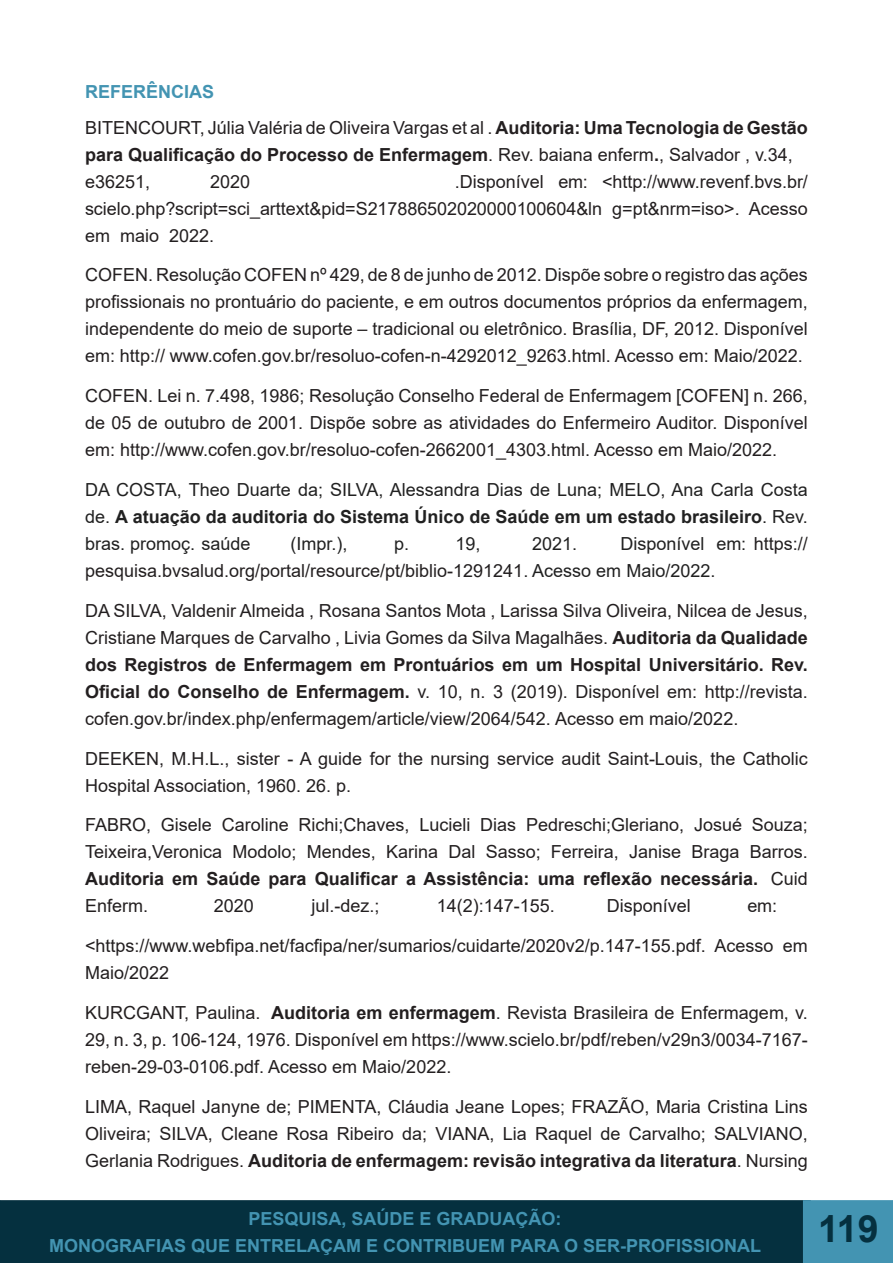
<style>
.page{position:relative;width:893px;height:1263px;background:#fff}
.page>*{position:absolute;margin:0;border:0;box-sizing:border-box;transform-origin:0 0}
.t1{font:700 37.5px "Arial";color:#05303f}
.t2{font:18px/27px "Arial";color:#231f20;text-align:justify}
.t3{font:18px/27px "Arial";color:#212121;text-align:justify}
.t4{font:700 18px/27px "Arial";color:#4394b2;text-align:center}
.s1{font-weight:700}
.s2{color:#212121}
</style>
<div class="page">
<div style="left:0;top:1201px;width:810px;height:61px;background:#05303f"></div>
<div style="left:0;top:1200px;width:811px;height:63px;border:2px solid #05303f"></div>
<div style="left:803px;top:1200px;width:90px;height:63px;background:#4394b2;border:2px solid #4394b2"></div>
<div style="left:812px;top:1214px;width:72px;height:48px;background:#4394b2"></div>
<p class="t4" style="left:85px;top:79px;width:131px">REFERÊNCIAS</p>
<p class="t2" style="left:85px;top:114px;width:724px;text-align:left">BITENCOURT, Júlia Valéria de Oliveira Vargas et al . <span class="s1">Auditoria: Uma Tecnologia de Gestão para Qualificação do Processo de Enfermagem</span>. Rev. baiana enferm<span class="s1">.</span>, Salvador , v.34, e36251,</p>
<p class="t2" style="left:85px;top:168px;width:724px;text-indent:370px">.Disponível em: &lt;http://www.revenf.bvs.br/ scielo.php?script=sci_arttext&amp;pid=S217886502020000100604&amp;ln g=pt&amp;nrm=iso&gt;. Acesso em maio 2022.</p>
<p class="t2" style="left:85px;top:261px;width:724px">COFEN. Resolução COFEN nº 429, de 8 de junho de 2012. Dispõe sobre o registro das ações profissionais no prontuário do paciente, e em outros documentos próprios da enfermagem, independente do meio de suporte – tradicional ou eletrônico. Brasília, DF, 2012. Disponível em: http:// www.cofen.gov.br/resoluo-cofen-n-4292012_9263.html. Acesso em: Maio/2022.</p>
<p class="t2" style="left:85px;top:382px;width:724px">COFEN. Lei n. 7.498, 1986; Resolução Conselho Federal de Enfermagem [COFEN] n. 266, de 05 de outubro de 2001. Dispõe sobre as atividades do Enfermeiro Auditor. Disponível em: http://www.cofen.gov.br/resoluo-cofen-2662001_4303.html. Acesso em Maio/2022.</p>
<p class="t3" style="left:85px;top:476px;width:724px">DA COSTA, Theo Duarte da; SILVA, Alessandra Dias de Luna; MELO, Ana Carla Costa de. <span class="s1">A atuação da auditoria do Sistema Único de Saúde em um estado brasileiro</span>. Rev. bras. promoç. saúde</p>
<p class="t2" style="left:210px;top:168px;width:42px">2020</p>
<p class="t3" style="left:290px;top:530px;width:59px">(Impr.),</p>
<p class="t3" style="left:394px;top:530px;width:17px">p.</p>
<p class="t3" style="left:456px;top:530px;width:27px">19,</p>
<p class="t3" style="left:532px;top:530px;width:47px">2021.</p>
<p class="t2" style="left:85px;top:530px;width:724px;text-indent:535px"><span class="s2">Disponível em:</span> https:// pesquisa.bvsalud.org/portal/resource/pt/biblio-1291241<span class="s2">. Acesso em Maio/2022.</span></p>
<p class="t2" style="left:85px;top:597px;width:724px">DA SILVA, Valdenir Almeida , Rosana Santos Mota , Larissa Silva Oliveira, Nilcea de Jesus, Cristiane Marques de Carvalho , Livia Gomes da Silva Magalhães. <span class="s1">Auditoria da Qualidade dos Registros de Enfermagem em Prontuários em um Hospital Universitário. Rev.<br>Oficial do Conselho de Enfermagem.</span> v. 10, n. 3 (2019). Disponível em: http://revista. cofen.gov.br/index.php/enfermagem/article/view/2064/542. Acesso em maio/2022.</p>
<p class="t2" style="left:85px;top:744px;width:724px">DEEKEN, M.H.L., sister - A guide for the nursing service audit Saint-Louis, the Catholic<br>Hospital Association, 1960. 26. p.</p>
<p class="t2" style="left:85px;top:811px;width:724px">FABRO, Gisele Caroline Richi;Chaves, Lucieli Dias Pedreschi;Gleriano, Josué Souza; Teixeira,Veronica Modolo; Mendes, Karina Dal Sasso; Ferreira, Janise Braga Barros.<br><span class="s1">Auditoria em Saúde para Qualificar a Assistência: uma reflexão necessária.</span> Cuid Enferm.</p>
<p class="t2" style="left:214px;top:892px;width:42px">2020</p>
<p class="t2" style="left:311px;top:892px;width:70px">jul.-dez.;</p>
<p class="t2" style="left:437px;top:892px;width:120px">14(2):147-155.</p>
<p class="t2" style="left:607px;top:892px;width:86px">Disponível</p>
<p class="t2" style="left:747px;top:892px;width:31px">em:</p>
<p class="t2" style="left:85px;top:932px;width:724px">&lt;https://www.webfipa.net/facfipa/ner/sumarios/cuidarte/2020v2/p.147-155.pdf. Acesso em<br>Maio/2022</p>
<p class="t2" style="left:85px;top:999px;width:724px">KURCGANT, Paulina. <span class="s1">Auditoria em enfermagem</span>. Revista Brasileira de Enfermagem, v.<br>29, n. 3, p. 106-124, 1976. Disponível em https://www.scielo.br/pdf/reben/v29n3/0034-7167- reben-29-03-0106.pdf. Acesso em Maio/2022.</p>
<p class="t2" style="left:85px;top:1093px;width:724px">LIMA, Raquel Janyne de; PIMENTA, Cláudia Jeane Lopes; FRAZÃO, Maria Cristina Lins Oliveira; SILVA, Cleane Rosa Ribeiro da; VIANA, Lia Raquel de Carvalho; SALVIANO, Gerlania Rodrigues. <span class="s1">Auditoria de enfermagem: revisão integrativa da literatura</span>. Nursing</p>
<p class="t4" style="left:49px;top:1205px;width:714px">PESQUISA, SAÚDE E GRADUAÇÃO:<br>MONOGRAFIAS QUE ENTRELAÇAM E CONTRIBUEM PARA O SER-PROFISSIONAL</p>
<h1 class="t1" style="left:818px;top:1202px;width:62px">119</h1>
</div>
